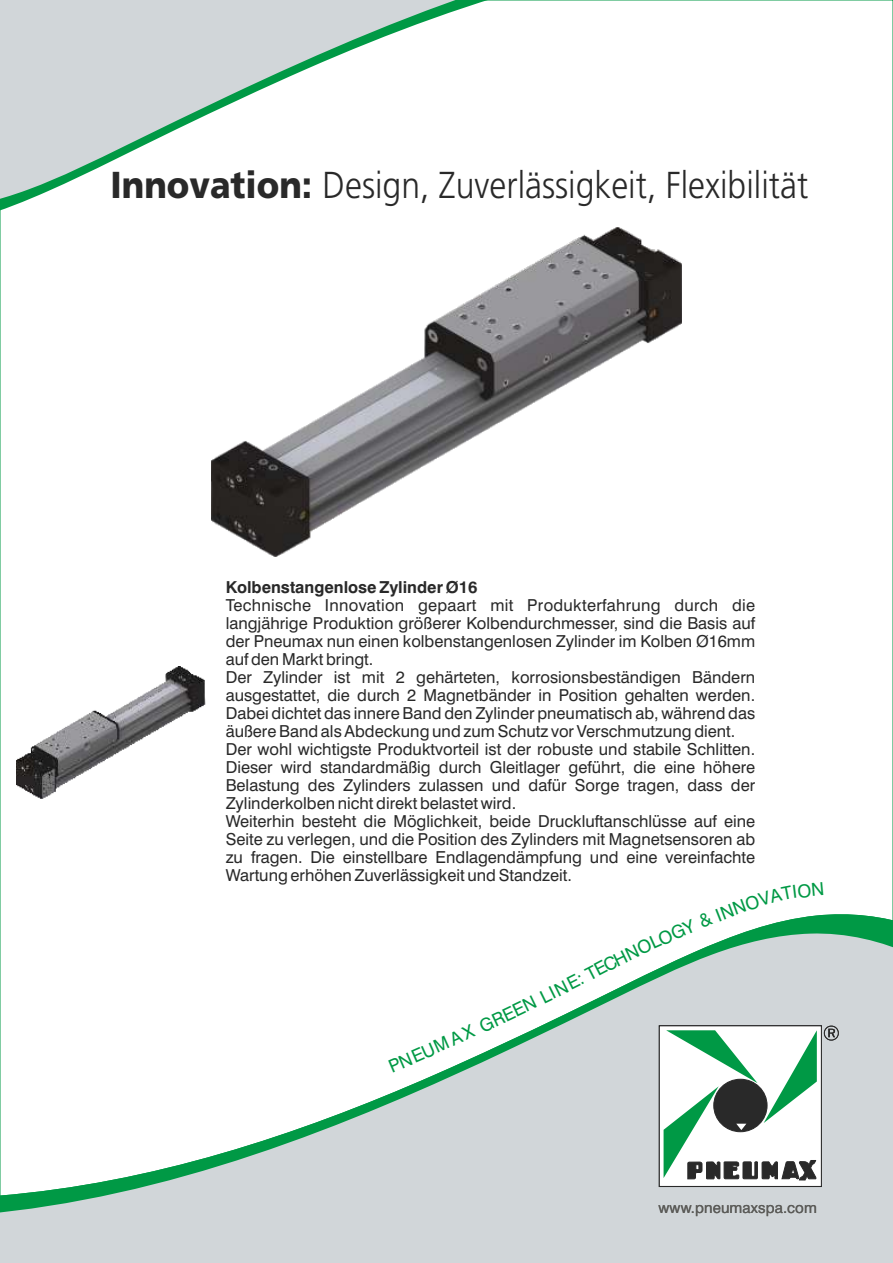
<style>
.page{position:relative;width:893px;height:1263px;background:#fff}
.page>*{position:absolute;margin:0;border:0;box-sizing:border-box;transform-origin:0 0}
.t1{font:300 37.5px "Frutiger 45";color:#292929;scale:.9 1}
.t2{font:18px "Swiss 721 BT";color:#009945}
.t3{font:16.5px/18px "Swiss 721 BT";color:#292929}
.t4{font:700 16.5px "Swiss 721 BT";color:#292929}
.t5{font:15px "Swiss 721 BT";letter-spacing:.01em;color:#5c5c59}
.s1{font-family:"Frutiger 75";font-weight:900}
</style>
<div class="page">
<div style="left:0;top:1214px;width:893px;height:49px;background:#d1d6d9"></div>
<svg style="left:0;top:912px;width:893px;height:302px"></svg>
<div style="left:659px;top:1026px;width:162px;height:160px;background:#fff"></div>
<div style="left:659px;top:1025px;width:163px;height:162px;border:1px solid #292929"></div>
<svg style="left:664px;top:1030px;width:153px;height:150px"></svg>
<svg style="left:824px;top:1026px;width:15px;height:14px"></svg>
<svg style="left:0;top:0;width:562px;height:217px"></svg>
<img style="left:212px;top:227px;width:469px;height:330px">
<img style="left:17px;top:667px;width:188px;height:132px">
<svg style="left:388px;top:1052px;width:25px;height:20px"></svg>
<svg style="left:566px;top:912px;width:257px;height:78px"></svg>
<h1 class="t1" style="left:111px;top:170px;width:777px"><span class="s1">Innovation:</span> Design, Zuverlässigkeit, Flexibilität</h1>
<p class="t4" style="left:226px;top:580px;width:253px">Kolbenstangenlose Zylinder Ø16</p>
<p class="t3" style="left:226px;top:597px;width:531px">Technische Innovation gepaart mit Produkterfahrung durch die langjährige Produktion größerer Kolbendurchmesser, sind die Basis auf der Pneumax nun einen kolbenstangenlosen Zylinder im Kolben Ø16mm auf den Markt bringt.<br>Der Zylinder ist mit 2 gehärteten, korrosionsbeständigen Bändern ausgestattet, die durch 2 Magnetbänder in Position gehalten werden.<br>Dabei dichtet das innere Band den Zylinder pneumatisch ab, während das äußere Band als Abdeckung und zum Schutz vor Verschmutzung dient.<br>Der wohl wichtigste Produktvorteil ist der robuste und stabile Schlitten.<br>Dieser wird standardmäßig durch Gleitlager geführt, die eine höhere Belastung des Zylinders zulassen und dafür Sorge tragen, dass der Zylinderkolben nicht direkt belastet wird.<br>Weiterhin besteht die Möglichkeit, beide Druckluftanschlüsse auf eine Seite zu verlegen, und die Position des Zylinders mit Magnetsensoren ab zu fragen. Die einstellbare Endlagendämpfung und eine vereinfachte Wartung erhöhen Zuverlässigkeit und Standzeit.</p>
<p class="t2" style="left:520px;top:1000px;width:50px;rotate:-26deg">N LIN</p>
<p class="t2" style="left:460px;top:1028px;width:69px;rotate:-25deg">X GREE</p>
<p class="t2" style="left:410px;top:1050px;width:55px;rotate:-24deg">EUM A</p>
<p class="t5" style="left:659px;top:1201px;width:160px">www.pneumaxspa.com</p>
</div>
